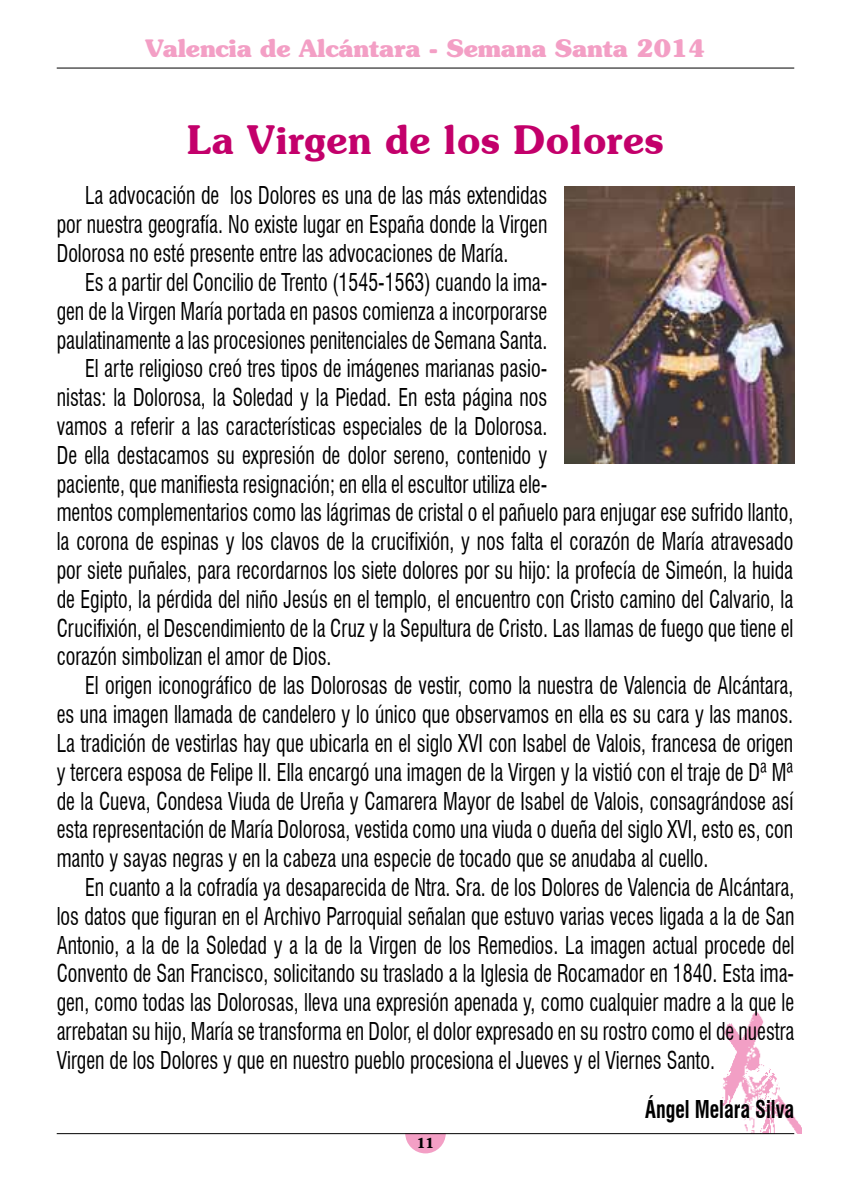
<style>
.page{position:relative;width:851px;height:1191px;background:#fff}
.page>*{position:absolute;margin:0;border:0;box-sizing:border-box;transform-origin:0 0}
.t1{font:600 40px "Souvenir IT Cby BT";color:#c3006b}
.t2{font:condensed 24px/28.8px "Swiss 721 BT";color:#000;text-align:justify;scale:.83 1}
.t3{font:700 24px "Souvenir";color:#f39fc5}
.t4{font:700 condensed 24px "Swiss 721 BT";color:#000;scale:.83 1}
.t5{font:600 14px "Souvenir IT Cby BT";color:#000}
</style>
<div class="page">
<img style="left:722px;top:1011px;width:79px;height:122px">
<hr style="left:57px;top:68px;width:737px;height:1px;background:#000">
<svg style="left:405px;top:1134px;width:40px;height:19px"></svg>
<hr style="left:57px;top:1133px;width:737px;height:1px;background:#000">
<img style="left:564px;top:186px;width:230px;height:277px">
<p class="t3" style="left:145px;top:33px;width:561px">Valencia de Alcántara - Semana Santa 2014</p>
<h1 class="t1" style="left:187px;top:114px;width:479px">La Virgen de los Dolores</h1>
<p class="t2" style="left:57px;top:181px;width:592px;text-indent:28px">La advocación de los Dolores es una de las más extendidas por nuestra geografía. No existe lugar en España donde la Virgen Dolorosa no esté presente entre las advocaciones de María.</p>
<p class="t2" style="left:85px;top:268px;width:558px">Es a partir del Concilio de Trento (1545-1563) cuando la ima-</p>
<p class="t2" style="left:57px;top:296px;width:592px">gen de la Virgen María portada en pasos comienza a incorporarse</p>
<p class="t2" style="left:57px;top:325px;width:592px">paulatinamente a las procesiones penitenciales de Semana Santa.</p>
<p class="t2" style="left:85px;top:354px;width:558px">El arte religioso creó tres tipos de imágenes marianas pasio-</p>
<p class="t2" style="left:57px;top:383px;width:592px">nistas: la Dolorosa, la Soledad y la Piedad. En esta página nos</p>
<p class="t2" style="left:57px;top:412px;width:592px">vamos a referir a las características especiales de la Dolorosa.</p>
<p class="t2" style="left:57px;top:440px;width:592px">De ella destacamos su expresión de dolor sereno, contenido y</p>
<p class="t2" style="left:57px;top:469px;width:592px">paciente, que manifiesta resignación; en ella el escultor utiliza ele-</p>
<p class="t2" style="left:57px;top:498px;width:888px">mentos complementarios como las lágrimas de cristal o el pañuelo para enjugar ese sufrido llanto,</p>
<p class="t2" style="left:57px;top:527px;width:888px">la corona de espinas y los clavos de la crucifixión, y nos falta el corazón de María atravesado</p>
<p class="t2" style="left:57px;top:556px;width:888px">por siete puñales, para recordarnos los siete dolores por su hijo: la profecía de Simeón, la huida</p>
<p class="t2" style="left:57px;top:584px;width:888px">de Egipto, la pérdida del niño Jesús en el templo, el encuentro con Cristo camino del Calvario, la</p>
<p class="t2" style="left:57px;top:613px;width:888px">Crucifixión, el Descendimiento de la Cruz y la Sepultura de Cristo. Las llamas de fuego que tiene el</p>
<p class="t2" style="left:57px;top:642px;width:332px">corazón simbolizan el amor de Dios.</p>
<p class="t2" style="left:85px;top:671px;width:854px">El origen iconográfico de las Dolorosas de vestir, como la nuestra de Valencia de Alcántara,</p>
<p class="t2" style="left:57px;top:700px;width:888px">es una imagen llamada de candelero y lo único que observamos en ella es su cara y las manos.</p>
<p class="t2" style="left:57px;top:728px;width:888px">La tradición de vestirlas hay que ubicarla en el siglo XVI con Isabel de Valois, francesa de origen</p>
<p class="t2" style="left:57px;top:757px;width:888px">y tercera esposa de Felipe II. Ella encargó una imagen de la Virgen y la vistió con el traje de Dª Mª</p>
<p class="t2" style="left:57px;top:786px;width:888px">de la Cueva, Condesa Viuda de Ureña y Camarera Mayor de Isabel de Valois, consagrándose así</p>
<p class="t2" style="left:57px;top:815px;width:888px">esta representación de María Dolorosa, vestida como una viuda o dueña del siglo XVI, esto es, con</p>
<p class="t2" style="left:57px;top:844px;width:786px">manto y sayas negras y en la cabeza una especie de tocado que se anudaba al cuello.</p>
<p class="t2" style="left:85px;top:872px;width:855px">En cuanto a la cofradía ya desaparecida de Ntra. Sra. de los Dolores de Valencia de Alcántara,</p>
<p class="t2" style="left:57px;top:901px;width:890px">los datos que figuran en el Archivo Parroquial señalan que estuvo varias veces ligada a la de San</p>
<p class="t2" style="left:57px;top:930px;width:890px">Antonio, a la de la Soledad y a la de la Virgen de los Remedios. La imagen actual procede del</p>
<p class="t2" style="left:57px;top:959px;width:889px">Convento de San Francisco, solicitando su traslado a la Iglesia de Rocamador en 1840. Esta ima-</p>
<p class="t2" style="left:57px;top:988px;width:889px">gen, como todas las Dolorosas, lleva una expresión apenada y, como cualquier madre a la que le</p>
<p class="t2" style="left:57px;top:1016px;width:890px">arrebatan su hijo, María se transforma en Dolor, el dolor expresado en su rostro como el de nuestra</p>
<p class="t2" style="left:57px;top:1045px;width:794px">Virgen de los Dolores y que en nuestro pueblo procesiona el Jueves y el Viernes Santo.</p>
<p class="t4" style="left:645px;top:1094px;width:181px">Ángel Melara Silva</p>
<p class="t5" style="left:416px;top:1133px;width:19px">11</p>
</div>
